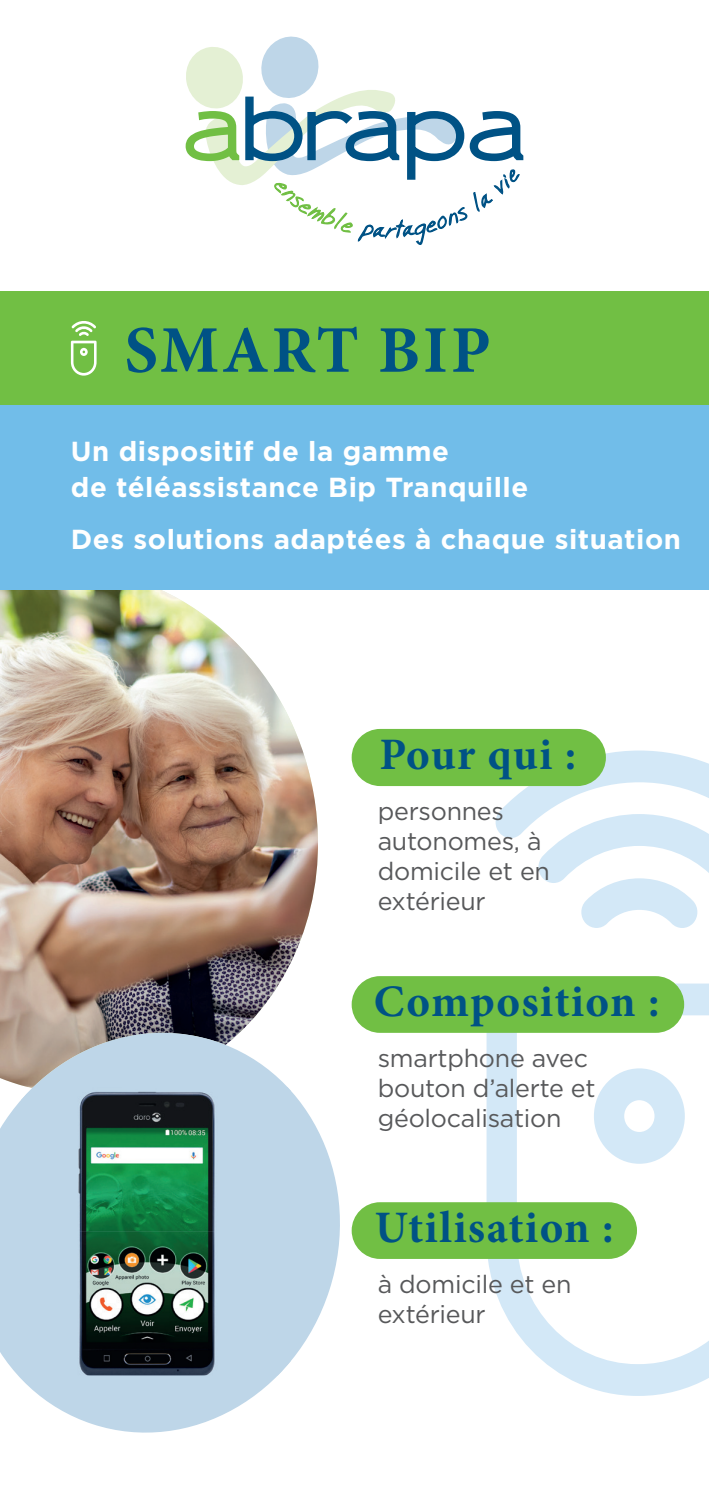
<style>
.page{position:relative;width:709px;height:1503px;background:#fff}
.page>*{position:absolute;margin:0;border:0;box-sizing:border-box;transform-origin:0 0}
.t1{font:700 66.75px "Minion Pro";letter-spacing:.04em;color:#005285}
.t2{font:700 45px "Minion Pro";letter-spacing:.025em;color:#005285}
.t3{font:700 27.5px/35px "Gotham";letter-spacing:.02em;color:#fff}
.t4{font:25px/30px "Gotham";letter-spacing:-.01em;color:#57585a}
</style>
<div class="page">
<img style="left:0;top:590px;width:318px;height:419px">
<div style="left:0;top:291px;width:709px;height:299px;background:#71bde9"></div>
<div style="left:0;top:291px;width:709px;height:114px;background:#71bf44"></div>
<svg style="left:0;top:1009px;width:363px;height:424px"></svg>
<svg style="left:185px;top:36px;width:339px;height:209px"></svg>
<svg style="left:486px;top:983px;width:223px;height:412px"></svg>
<svg style="left:594px;top:1068px;width:91px;height:95px"></svg>
<svg style="left:494px;top:750px;width:215px;height:178px"></svg>
<svg style="left:71px;top:321px;width:26px;height:54px"></svg>
<div style="left:352px;top:729px;width:254px;height:57px;background:#71bf44;border-radius:29px"></div>
<div style="left:352px;top:976px;width:332px;height:56px;background:#71bf44;border-radius:28px"></div>
<div style="left:352px;top:1202px;width:285px;height:56px;background:#71bf44;border-radius:28px"></div>
<img style="left:21px;top:1087px;width:270px;height:288px">
<h1 class="t1" style="left:124px;top:303px;width:368px">SMART BIP</h1>
<p class="t3" style="left:71px;top:434px;width:459px">Un dispositif de la gamme<br>de téléassistance Bip Tranquille</p>
<p class="t3" style="left:71px;top:522px;width:611px">Des solutions adaptées à chaque situation</p>
<h2 class="t2" style="left:379px;top:722px;width:198px">Pour qui :</h2>
<p class="t4" style="left:378px;top:795px;width:174px">personnes autonomes, à domicile et en extérieur</p>
<h2 class="t2" style="left:374px;top:969px;width:287px">Composition :</h2>
<p class="t4" style="left:378px;top:1042px;width:219px">smartphone avec bouton d’alerte et géolocalisation</p>
<h2 class="t2" style="left:375px;top:1195px;width:240px">Utilisation :</h2>
<p class="t4" style="left:378px;top:1268px;width:195px">à domicile et en extérieur</p>
</div>
